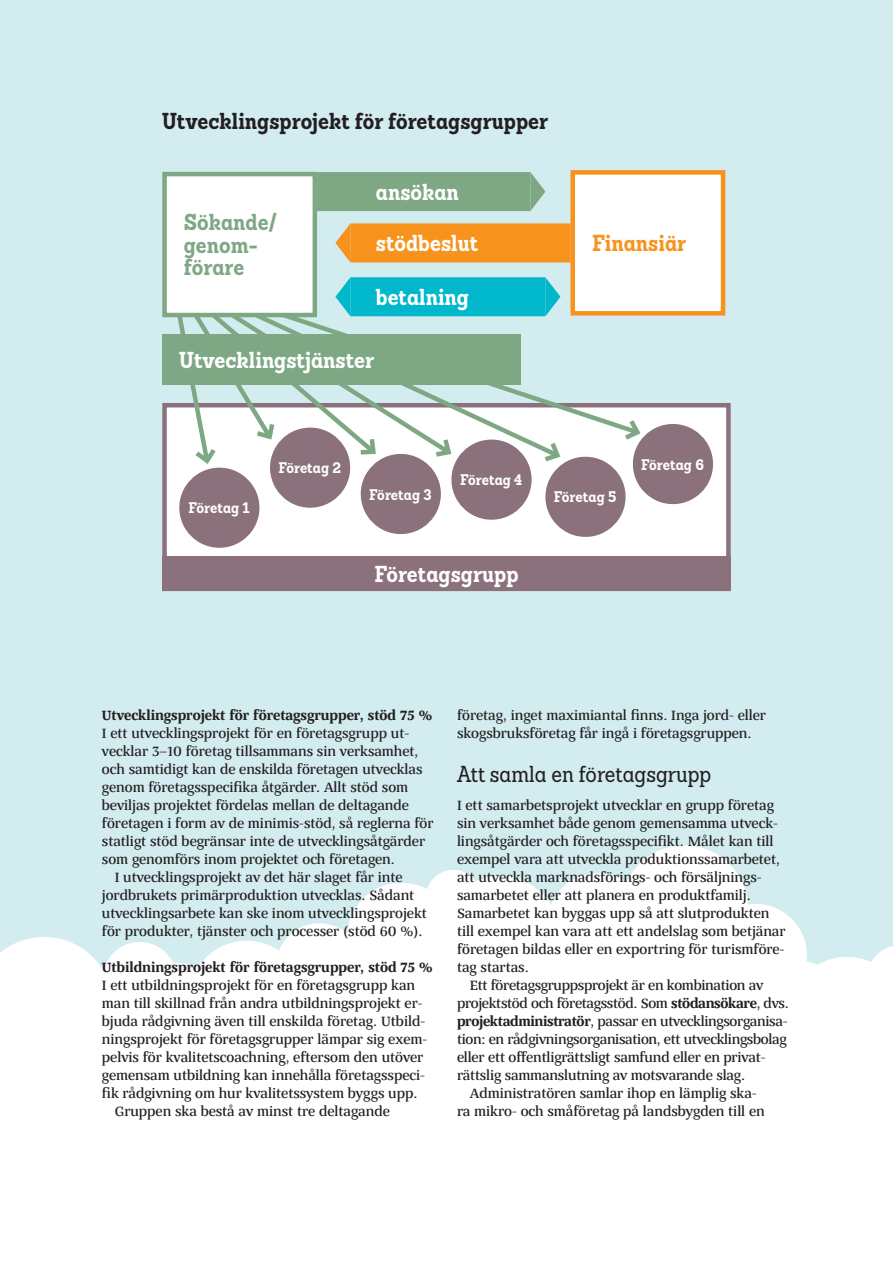
<style>
.page{position:relative;width:893px;height:1263px;background:#fff}
.page>*{position:absolute;margin:0;border:0;box-sizing:border-box;transform-origin:0 0}
.otsikko{font:700 condensed 22.5px "Sanchez";color:#fff}
.väliotsikko{font:700 condensed 22.5px "Sanchez";color:#231f20}
.väliotsikko-2{font:22.5px "Sanchez Condensed";color:#231f20}
.otsikko-2{font:700 condensed 22.5px/22.5px "Sanchez";color:#7ea884}
.otsikko-3{font:700 condensed 22.5px "Sanchez";color:#f7931d}
.Paragraph_Style_1{font:700 condensed 15px "Sanchez";color:#fff}
.leipis{font:500 14.25px/18px "Bandera Text";color:#231f20}
.leipis_sis{font:500 14.25px/18px "Bandera Text";color:#231f20}
.leipis_sis-2{font:500 14.25px/18px "Bandera Text";letter-spacing:-.02em;color:#231f20}
.leipis-2{font:700 14.25px "Bandera Text";color:#231f20}
.s1{font-weight:700}
</style>
<div class="page">
<div style="left:0;top:0;width:893px;height:1061px;background:#d2ecef"></div>
<svg style="left:0;top:845px;width:893px;height:216px;fill:#fff"></svg>
<svg style="left:568px;top:170px;width:158px;height:146px;background:#fdf3e7"></svg>
<svg style="left:162px;top:403px;width:569px;height:189px;background:#f8f7f7"></svg>
<div style="left:162px;top:556px;width:569px;height:35px;background:#8b717b"></div>
<svg style="left:530px;top:172px;width:15px;height:39px"></svg>
<div style="left:317px;top:172px;width:213px;height:39px;background:#7ea884"></div>
<div style="left:350px;top:223px;width:220px;height:39px;background:#f7931d"></div>
<div style="left:350px;top:277px;width:195px;height:39px;background:#00b7cc"></div>
<svg style="left:545px;top:277px;width:15px;height:32px"></svg>
<div style="left:179px;top:468px;width:80px;height:80px;background:#8b717b;border-radius:50%"></div>
<div style="left:270px;top:428px;width:80px;height:80px;background:#8b717b;border-radius:50%"></div>
<div style="left:361px;top:454px;width:80px;height:80px;background:#8b717b;border-radius:50%"></div>
<div style="left:545px;top:457px;width:81px;height:80px;background:#8b717b;border-radius:50%"></div>
<div style="left:633px;top:424px;width:80px;height:80px;background:#8b717b;border-radius:50%"></div>
<svg style="left:540px;top:438px;width:23px;height:27px"></svg>
<svg style="left:162px;top:171px;width:293px;height:296px"></svg>
<svg style="left:278px;top:309px;width:365px;height:129px"></svg>
<svg style="left:620px;top:415px;width:24px;height:28px"></svg>
<div style="left:451px;top:440px;width:81px;height:80px;background:#8b717b;border-radius:50%"></div>
<div style="left:162px;top:334px;width:359px;height:51px;background:#7ea884"></div>
<p class="väliotsikko" style="left:162px;top:105px;width:387px">Utvecklingsprojekt för företagsgrupper</p>
<p class="otsikko-2" style="left:184px;top:211px;width:95px">Sökande/ genom&shy;förare</p>
<p class="otsikko" style="left:376px;top:176px;width:85px">ansökan</p>
<p class="otsikko" style="left:376px;top:228px;width:104px">stödbeslut</p>
<p class="otsikko" style="left:376px;top:282px;width:95px">betalning</p>
<p class="otsikko" style="left:179px;top:344px;width:196px">Utvecklingstjänster</p>
<p class="otsikko-3" style="left:592px;top:228px;width:96px">Finansiär</p>
<p class="Paragraph_Style_1" style="left:188px;top:498px;width:63px">Företag 1</p>
<p class="Paragraph_Style_1" style="left:278px;top:458px;width:64px">Företag 2</p>
<p class="Paragraph_Style_1" style="left:460px;top:470px;width:64px">Företag 4</p>
<p class="Paragraph_Style_1" style="left:369px;top:484px;width:64px">Företag 3</p>
<p class="Paragraph_Style_1" style="left:554px;top:487px;width:64px">Företag 5</p>
<p class="otsikko" style="left:374px;top:559px;width:146px">Företagsgrupp</p>
<p class="Paragraph_Style_1" style="left:641px;top:454px;width:64px">Företag 6</p>
<p class="leipis-2" style="left:102px;top:706px;width:332px">Utvecklingsprojekt för företagsgrupper, stöd 75 %</p>
<p class="leipis" style="left:102px;top:724px;width:333px">I ett utvecklingsprojekt för en företagsgrupp ut&shy;vecklar 3–10 företag tillsammans sin verksamhet, och samtidigt kan de enskilda företagen utvecklas genom företagsspecifika åtgärder. Allt stöd som beviljas projektet fördelas mellan de deltagande företagen i form av de minimis-stöd, så reglerna för statligt stöd begränsar inte de utvecklingsåtgärder som genomförs inom projektet och företagen.</p>
<p class="leipis_sis" style="left:102px;top:868px;width:326px;text-indent:13px">I utvecklingsprojekt av det här slaget får inte jordbrukets primärproduktion utvecklas. Sådant utvecklingsarbete kan ske inom utvecklingsprojekt för produkter, tjänster och processer (stöd 60 %).</p>
<p class="leipis-2" style="left:102px;top:958px;width:332px">Utbildningsprojekt för företagsgrupper, stöd 75 %</p>
<p class="leipis" style="left:102px;top:976px;width:327px">I ett utbildningsprojekt för en företagsgrupp kan man till skillnad från andra utbildningsprojekt er&shy;bjuda rådgivning även till enskilda företag. Utbild&shy;ningsprojekt för företagsgrupper lämpar sig exem&shy;pelvis för kvalitetscoachning, eftersom den utöver gemensam utbildning kan innehålla företagsspeci&shy;fik rådgivning om hur kvalitetssystem byggs upp.</p>
<p class="leipis_sis" style="left:115px;top:1102px;width:277px">Gruppen ska bestå av minst tre deltagande</p>
<p class="leipis_sis" style="left:457px;top:706px;width:311px">företag, inget maximiantal finns. Inga jord- eller skogsbruksföretag får ingå i företagsgruppen.</p>
<p class="väliotsikko-2" style="left:457px;top:759px;width:256px">Att samla en företagsgrupp</p>
<p class="leipis" style="left:457px;top:796px;width:330px">I ett samarbetsprojekt utvecklar en grupp företag sin verksamhet både genom gemensamma utveck&shy;lingsåtgärder och företagsspecifikt. Målet kan till exempel vara att utveckla produktionssamarbetet, att utveckla marknadsförings- och försäljnings&shy;samarbetet eller att planera en produktfamilj.<br>Samarbetet kan byggas upp så att slutprodukten till exempel kan vara att ett andelslag som betjänar företagen bildas eller en exportring för turismföre&shy;tag startas.</p>
<p class="leipis_sis-2" style="left:457px;top:976px;width:333px;text-indent:13px">Ett företagsgruppsprojekt är en kombination av projektstöd och företagsstöd. Som <span class="s1">stödansökare</span>, dvs. <span class="s1">projektadministratör</span>, passar en utvecklingsorganisa&shy;tion: en rådgivningsorganisation, ett utvecklingsbolag eller ett offentligrättsligt samfund eller en privat&shy;rättslig sammanslutning av motsvarande slag.</p>
<p class="leipis_sis" style="left:457px;top:1084px;width:309px;text-align:center">Administratören samlar ihop en lämplig ska-<br>ra mikro- och småföretag på landsbygden till en</p>
</div>
